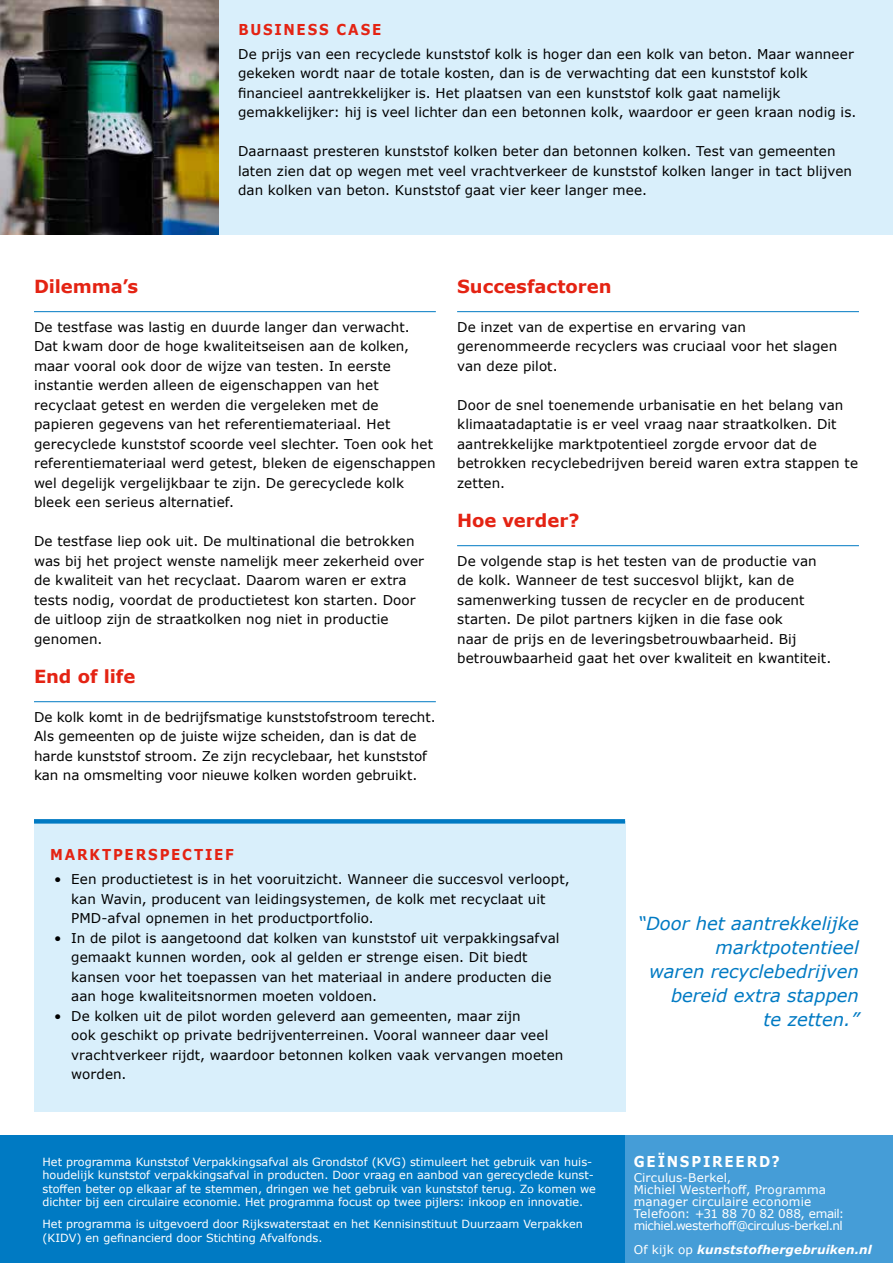
<style>
.page{position:relative;width:893px;height:1263px;background:#fff}
.page>*{position:absolute;margin:0;border:0;box-sizing:border-box;transform-origin:0 0}
.t1{font:italic 18px/24px "Verdana";color:#007ac3;text-align:right}
.t2{font:700 18px "Verdana";letter-spacing:-.005em;color:#e42313}
.t3{font:700 15px "Verdana";letter-spacing:.135em;color:#e42313;scale:.9 1}
.t4{font:700 15px "Verdana";letter-spacing:.135em;color:#fff;scale:.9 1}
.t5{font:13.5px/19.5px "Verdana";letter-spacing:.005em;color:#000}
.t6{font:12px/12px "Verdana";letter-spacing:.005em;color:#fff}
.t7{font:italic 700 12px "Verdana";letter-spacing:.015em;color:#fff}
.t8{font:11.25px/13.5px "Verdana";color:#fff}
.s1{font-weight:400;font-style:normal}
</style>
<div class="page">
<div style="left:154px;top:0;width:739px;height:234px;background:#d9effb"></div>
<hr style="left:34px;top:311px;width:402px;height:1px;background:#007ac3">
<hr style="left:34px;top:701px;width:402px;height:1px;background:#007ac3">
<div style="left:0;top:1135px;width:893px;height:128px;background:#007ac3"></div>
<div style="left:34px;top:821px;width:591px;height:291px;background:#d9effb"></div>
<div style="left:34px;top:819px;width:591px;height:5px;background:#007ac3"></div>
<img style="left:0;top:0;width:218px;height:234px">
<div style="left:625px;top:1135px;width:268px;height:128px;background:#459dd7"></div>
<hr style="left:457px;top:311px;width:402px;height:1px;background:#007ac3">
<hr style="left:457px;top:545px;width:402px;height:1px;background:#007ac3">
<p class="t3" style="left:238px;top:18px;width:160px">BUSINESS CASE</p>
<p class="t5" style="left:238px;top:44px;width:620px">De prijs van een recyclede kunststof kolk is hoger dan een kolk van beton. Maar wanneer gekeken wordt naar de totale kosten, dan is de verwachting dat een kunststof kolk financieel aantrekkelijker is. Het plaatsen van een kunststof kolk gaat namelijk gemakkelijker: hij is veel lichter dan een betonnen kolk, waardoor er geen kraan nodig is.</p>
<p class="t5" style="left:238px;top:141px;width:615px">Daarnaast presteren kunststof kolken beter dan betonnen kolken. Test van gemeenten laten zien dat op wegen met veel vrachtverkeer de kunststof kolken langer in tact blijven dan kolken van beton. Kunststof gaat vier keer langer mee.</p>
<h1 class="t2" style="left:34px;top:273px;width:106px">Dilemma’s</h1>
<p class="t5" style="left:34px;top:317px;width:403px">De testfase was lastig en duurde langer dan verwacht.<br>Dat kwam door de hoge kwaliteitseisen aan de kolken, maar vooral ook door de wijze van testen. In eerste instantie werden alleen de eigenschappen van het recyclaat getest en werden die vergeleken met de papieren gegevens van het referentiemateriaal. Het gerecyclede kunststof scoorde veel slechter. Toen ook het referentiemateriaal werd getest, bleken de eigenschappen wel degelijk vergelijkbaar te zijn. De gerecyclede kolk bleek een serieus alternatief.</p>
<p class="t5" style="left:34px;top:531px;width:392px">De testfase liep ook uit. De multinational die betrokken was bij het project wenste namelijk meer zekerheid over de kwaliteit van het recyclaat. Daarom waren er extra tests nodig, voordat de productietest kon starten. Door de uitloop zijn de straatkolken nog niet in productie genomen.</p>
<h1 class="t2" style="left:34px;top:663px;width:103px">End of life</h1>
<p class="t5" style="left:34px;top:707px;width:403px">De kolk komt in de bedrijfsmatige kunststofstroom terecht.<br>Als gemeenten op de juiste wijze scheiden, dan is dat de harde kunststof stroom. Ze zijn recyclebaar, het kunststof kan na omsmelting voor nieuwe kolken worden gebruikt.</p>
<h1 class="t2" style="left:457px;top:273px;width:156px">Succesfactoren</h1>
<p class="t5" style="left:457px;top:317px;width:382px">De inzet van de expertise en ervaring van gerenommeerde recyclers was cruciaal voor het slagen van deze pilot.</p>
<p class="t5" style="left:457px;top:395px;width:402px">Door de snel toenemende urbanisatie en het belang van klimaatadaptatie is er veel vraag naar straatkolken. Dit aantrekkelijke marktpotentieel zorgde ervoor dat de betrokken recyclebedrijven bereid waren extra stappen te zetten.</p>
<h1 class="t2" style="left:457px;top:507px;width:124px">Hoe verder?</h1>
<p class="t5" style="left:457px;top:551px;width:376px">De volgende stap is het testen van de productie van de kolk. Wanneer de test succesvol blijkt, kan de samenwerking tussen de recycler en de producent starten. De pilot partners kijken in die fase ook<br>naar de prijs en de leveringsbetrouwbaarheid. Bij betrouwbaarheid gaat het over kwaliteit en kwantiteit.</p>
<p class="t3" style="left:50px;top:844px;width:206px">MARKTPERSPECTIEF</p>
<p class="t5" style="left:71px;top:870px;width:500px;text-indent:-17px">• Een productietest is in het vooruitzicht. Wanneer die succesvol verloopt, kan Wavin, producent van leidingsystemen, de kolk met recyclaat uit<br>PMD-afval opnemen in het productportfolio.</p>
<p class="t5" style="left:71px;top:928px;width:490px;text-indent:-17px">• In de pilot is aangetoond dat kolken van kunststof uit verpakkingsafval gemaakt kunnen worden, ook al gelden er strenge eisen. Dit biedt kansen voor het toepassen van het materiaal in andere producten die aan hoge kwaliteitsnormen moeten voldoen.</p>
<p class="t5" style="left:71px;top:1006px;width:494px;text-indent:-17px">• De kolken uit de pilot worden geleverd aan gemeenten, maar zijn<br>ook geschikt op private bedrijventerreinen. Vooral wanneer daar veel vrachtverkeer rijdt, waardoor betonnen kolken vaak vervangen moeten worden.</p>
<p class="t8" style="left:43px;top:1155px;width:555px">Het programma Kunststof Verpakkingsafval als Grondstof (KVG) stimuleert het gebruik van huis&shy;houdelijk kunststof verpakkingsafval in producten. Door vraag en aanbod van gerecyclede kunst&shy;stoffen beter op elkaar af te stemmen, dringen we het gebruik van kunststof terug. Zo komen we dichter bij een circulaire economie. Het programma focust op twee pijlers: inkoop en innovatie.</p>
<p class="t8" style="left:43px;top:1217px;width:542px">Het programma is uitgevoerd door Rijkswaterstaat en het Kennisinstituut Duurzaam Verpakken (KIDV) en gefinancierd door Stichting Afvalfonds.</p>
<h1 class="t1" style="left:638px;top:912px;width:223px">“Door het aantrekkelijke marktpotentieel<br>waren recyclebedrijven bereid extra stappen<br>te zetten.”</h1>
<p class="t4" style="left:634px;top:1151px;width:164px">GEÏNSPIREERD?</p>
<p class="t6" style="left:634px;top:1172px;width:212px">Circulus-Berkel,<br>Michiel Westerhoff, Programma manager circulaire economie<br>Telefoon: +31 88 70 82 088, email: michiel.westerhoff@circulus-berkel.nl</p>
<p class="t7" style="left:634px;top:1241px;width:240px"><span class="s1">Of kijk op</span> kunststofhergebruiken.nl</p>
</div>
